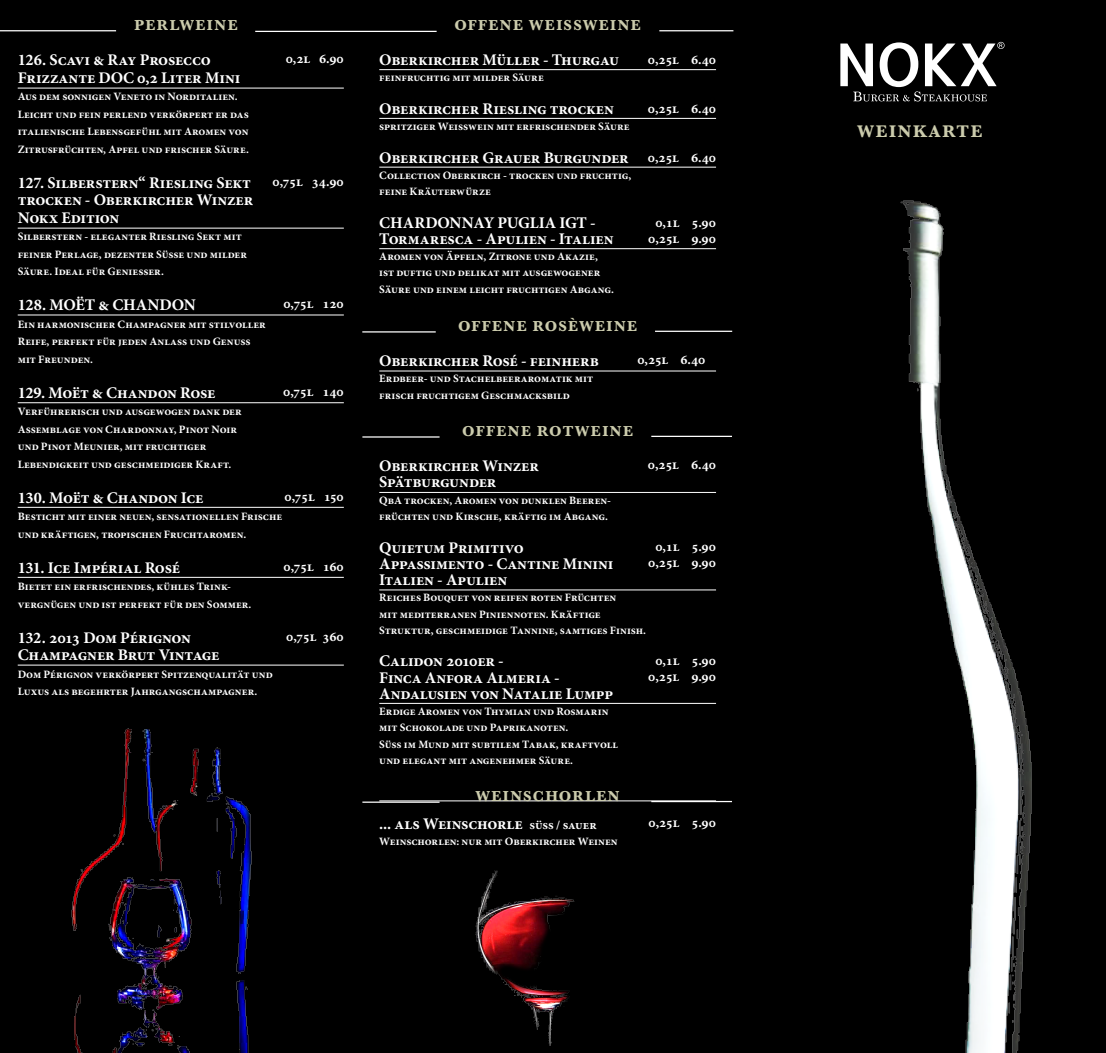
<style>
.page{position:relative;width:1106px;height:1053px;background:#fff}
.page>*{position:absolute;margin:0;border:0;box-sizing:border-box;transform-origin:0 0}
.t1{font:700 17.5px "Baskerville";letter-spacing:.095em;color:#cbcbac}
.t2{font:700 16.25px/16.2px "Minion Pro";letter-spacing:-.01em;color:#fff}
.t3{font:700 15px "Baskerville";letter-spacing:.09em;color:#cbcbac}
.t4{font:700 13.75px/16.2px "Minion Pro";letter-spacing:-.02em;color:#fff;text-align:center}
.t5{font:700 11.25px/17.5px "Minion Pro";color:#fff}
.s1{font-size:12.5px}
</style>
<div class="page">
<div style="left:0;top:0;width:1106px;height:1052px;background:#000"></div>
<svg style="left:840px;top:42px;width:164px;height:59px"></svg>
<img style="left:900px;top:200px;width:132px;height:852px">
<hr style="left:255px;top:31px;width:181px;height:1px;background:#fff">
<hr style="left:659px;top:30px;width:74px;height:1px;background:#fff">
<hr style="left:362px;top:331px;width:74px;height:1px;background:#fff">
<hr style="left:655px;top:330px;width:77px;height:2px;background:#fff">
<hr style="left:362px;top:436px;width:77px;height:1px;background:#fff">
<hr style="left:651px;top:435px;width:81px;height:2px;background:#fff">
<hr style="left:0;top:30px;width:116px;height:1px;background:#fff">
<img style="left:475px;top:870px;width:100px;height:176px">
<img style="left:71px;top:728px;width:181px;height:324px">
<hr style="left:379px;top:118px;width:337px;height:1px;background:#fff">
<hr style="left:379px;top:69px;width:337px;height:1px;background:#fff">
<hr style="left:379px;top:167px;width:337px;height:1px;background:#fff">
<hr style="left:379px;top:248px;width:337px;height:1px;background:#fff">
<hr style="left:379px;top:371px;width:337px;height:1px;background:#fff">
<hr style="left:379px;top:492px;width:337px;height:1px;background:#fff">
<hr style="left:379px;top:589px;width:337px;height:1px;background:#fff">
<hr style="left:379px;top:703px;width:337px;height:1px;background:#fff">
<hr style="left:379px;top:800px;width:337px;height:1px;background:#fff">
<hr style="left:18px;top:88px;width:326px;height:1px;background:#fff">
<hr style="left:18px;top:228px;width:326px;height:1px;background:#fff">
<hr style="left:18px;top:315px;width:326px;height:1px;background:#fff">
<hr style="left:18px;top:402px;width:326px;height:1px;background:#fff">
<hr style="left:18px;top:507px;width:326px;height:1px;background:#fff">
<hr style="left:18px;top:577px;width:326px;height:1px;background:#fff">
<hr style="left:18px;top:664px;width:326px;height:1px;background:#fff">
<hr style="left:362px;top:801px;width:77px;height:1px;background:#fff">
<hr style="left:651px;top:800px;width:81px;height:2px;background:#fff">
<h3 class="t3" style="left:134px;top:15px;width:73px">PERLWEINE</h3>
<h3 class="t3" style="left:454px;top:14px;width:47px">OFFENE</h3>
<h3 class="t3" style="left:529px;top:14px;width:81px">WEI SSWEINE</h3>
<h2 class="t2" style="left:18px;top:51px;width:224px;line-height:17.5px">126. Scavi &amp; Ray Prosecco<br>Frizzante DOC 0,2 Liter Mini</h2>
<p class="t5" style="left:18px;top:88px;width:233px">Aus dem sonnigen Veneto in Norditalien.<br>Leicht und fein perlend verkörpert er das italienische Lebensgefühl mit Aromen von Zitrusfrüchten, Apfel und frischer Säure.</p>
<h2 class="t2" style="left:18px;top:173px;width:237px;line-height:17.5px">127. Silberstern“ Riesling Sekt trocken - Oberkircher Winzer<br>Nokx Edition</h2>
<p class="t5" style="left:18px;top:228px;width:231px">Silberstern - eleganter Riesling Sekt mit feiner Perlage, dezenter Süsse und milder<br>Säure. Ideal für Geniesser.</p>
<h2 class="t2" style="left:18px;top:297px;width:179px">128. MOËT &amp; CHANDON</h2>
<p class="t5" style="left:18px;top:315px;width:250px">Ein harmonischer Champagner mit stilvoller<br>Reife, perfekt für jeden Anlass und Genuss mit Freunden.</p>
<h2 class="t2" style="left:18px;top:384px;width:199px">129. Moët &amp; Chandon Rose</h2>
<p class="t5" style="left:18px;top:403px;width:225px">Verführerisch und ausgewogen dank der Assemblage von Chardonnay, Pinot Noir und Pinot Meunier, mit fruchtiger Lebendigkeit und geschmeidiger Kraft.</p>
<h2 class="t2" style="left:18px;top:489px;width:187px">130. Moët &amp; Chandon Ice</h2>
<p class="t5" style="left:18px;top:508px;width:266px">Besticht mit einer neuen, sensationellen Frische und kräftigen, tropischen Fruchtaromen.</p>
<h2 class="t2" style="left:18px;top:559px;width:164px">131. Ice Impérial Rosé</h2>
<p class="t5" style="left:18px;top:578px;width:235px">Bietet ein erfrischendes, kühles Trink&shy;vergnügen und ist perfekt für den Sommer.</p>
<h2 class="t2" style="left:18px;top:628px;width:203px;line-height:17.5px">132. 2013 Dom Pérignon<br>Champagner Brut Vintage</h2>
<p class="t5" style="left:18px;top:665px;width:257px">Dom Pérignon verkörpert Spitzenqualität und<br>Luxus als begehrter Jahrgangschampagner.</p>
<h2 class="t2" style="left:379px;top:52px;width:241px">Oberkircher Müller - Thurgau</h2>
<p class="t5" style="left:379px;top:69px;width:166px">feinfruchtig mit milder Säure</p>
<h2 class="t2" style="left:379px;top:100px;width:236px">Oberkircher Riesling trocken</h2>
<p class="t5" style="left:379px;top:118px;width:252px">spritziger Weisswein mit erfrischender Säure</p>
<h2 class="t2" style="left:379px;top:149px;width:251px">Oberkircher Grauer Burgunder</h2>
<p class="t5" style="left:379px;top:167px;width:253px;line-height:16.2px">Collection Oberkirch - trocken und fruchtig, feine Kräuterwürze</p>
<h2 class="t2" style="left:379px;top:214px;width:236px">CHARDONNAY PUGLIA IGT -<br>Tormaresca - Apulien - Italien</h2>
<p class="t5" style="left:379px;top:248px;width:236px;line-height:16.2px">Aromen von Äpfeln, Zitrone und Akazie, ist duftig und delikat mit ausgewogener<br>Säure und einem leicht fruchtigen Abgang.</p>
<p class="t4" style="left:286px;top:51px;width:60px">0,2l 6.90</p>
<p class="t4" style="left:648px;top:51px;width:70px">0,25l 6.40</p>
<p class="t4" style="left:648px;top:100px;width:70px">0,25l 6.40</p>
<p class="t4" style="left:648px;top:149px;width:70px">0,25l 6.40</p>
<p class="t4" style="left:273px;top:173px;width:73px">0,75l 34.90</p>
<p class="t4" style="left:648px;top:214px;width:69px">0,1l 5.90<br>0,25l 9.90</p>
<p class="t4" style="left:283px;top:296px;width:62px">0,75l 120</p>
<h3 class="t3" style="left:458px;top:316px;width:47px">OFFENE</h3>
<h3 class="t3" style="left:533px;top:316px;width:74px">ROSÈWEINE</h3>
<h2 class="t2" style="left:379px;top:352px;width:221px">Oberkircher Rosé - feinherb</h2>
<p class="t4" style="left:637px;top:351px;width:70px">0,25l 6.40</p>
<p class="t5" style="left:379px;top:370px;width:215px;line-height:16.2px">Erdbeer- und Stachelbeeraromatik mit frisch fruchtigem Geschmacksbild</p>
<h3 class="t3" style="left:462px;top:420px;width:47px">OFFENE</h3>
<h3 class="t3" style="left:537px;top:420px;width:66px">ROTWEINE</h3>
<h2 class="t2" style="left:379px;top:457px;width:161px">Oberkircher Winzer<br>Spätburgunder</h2>
<p class="t5" style="left:379px;top:492px;width:233px;line-height:16.2px">QbA trocken, Aromen von dunklen Beeren&shy;früchten und Kirsche, kräftig im Abgang.</p>
<h2 class="t2" style="left:379px;top:539px;width:236px">Quietum Primitivo<br>Appassimento - Cantine Minini<br>Italien - Apulien</h2>
<p class="t5" style="left:379px;top:589px;width:268px;line-height:16.2px">Reiches Bouquet von reifen roten Früchten<br>mit mediterranen Piniennoten. Kräftige<br>Struktur, geschmeidige Tannine, samtiges Finish.</p>
<h2 class="t2" style="left:379px;top:652px;width:235px">Calidon 2010er -<br>Finca Anfora Almeria -<br>Andalusien von Natalie Lumpp</h2>
<p class="t5" style="left:379px;top:703px;width:240px;line-height:16.2px">Erdige Aromen von Thymian und Rosmarin mit Schokolade und Paprikanoten.<br>Süss im Mund mit subtilem Tabak, kraftvoll und elegant mit angenehmer Säure.</p>
<p class="t4" style="left:283px;top:383px;width:62px">0,75l 140</p>
<p class="t4" style="left:648px;top:456px;width:70px">0,25l 6.40</p>
<p class="t4" style="left:285px;top:488px;width:61px">0,75l 150</p>
<p class="t4" style="left:648px;top:538px;width:69px">0,1l 5.90<br>0,25l 9.90</p>
<p class="t4" style="left:283px;top:558px;width:62px">0,75l 160</p>
<p class="t4" style="left:286px;top:628px;width:59px">0,75l 360</p>
<p class="t4" style="left:648px;top:651px;width:69px">0,1l 5.90<br>0,25l 9.90</p>
<h3 class="t3" style="left:476px;top:785px;width:27px">WEIN</h3>
<h3 class="t3" style="left:523px;top:785px;width:86px">SCHORLEN</h3>
<h2 class="t2" style="left:379px;top:815px;width:219px">... als Weinschorle <span class="s1">süss / sauer</span></h2>
<p class="t5" style="left:379px;top:832px;width:240px">Weinschorlen: nur mit Oberkircher Weinen</p>
<p class="t4" style="left:648px;top:814px;width:69px">0,25l 5.90</p>
<h1 class="t1" style="left:857px;top:119px;width:126px">WeinKARTE</h1>
</div>
